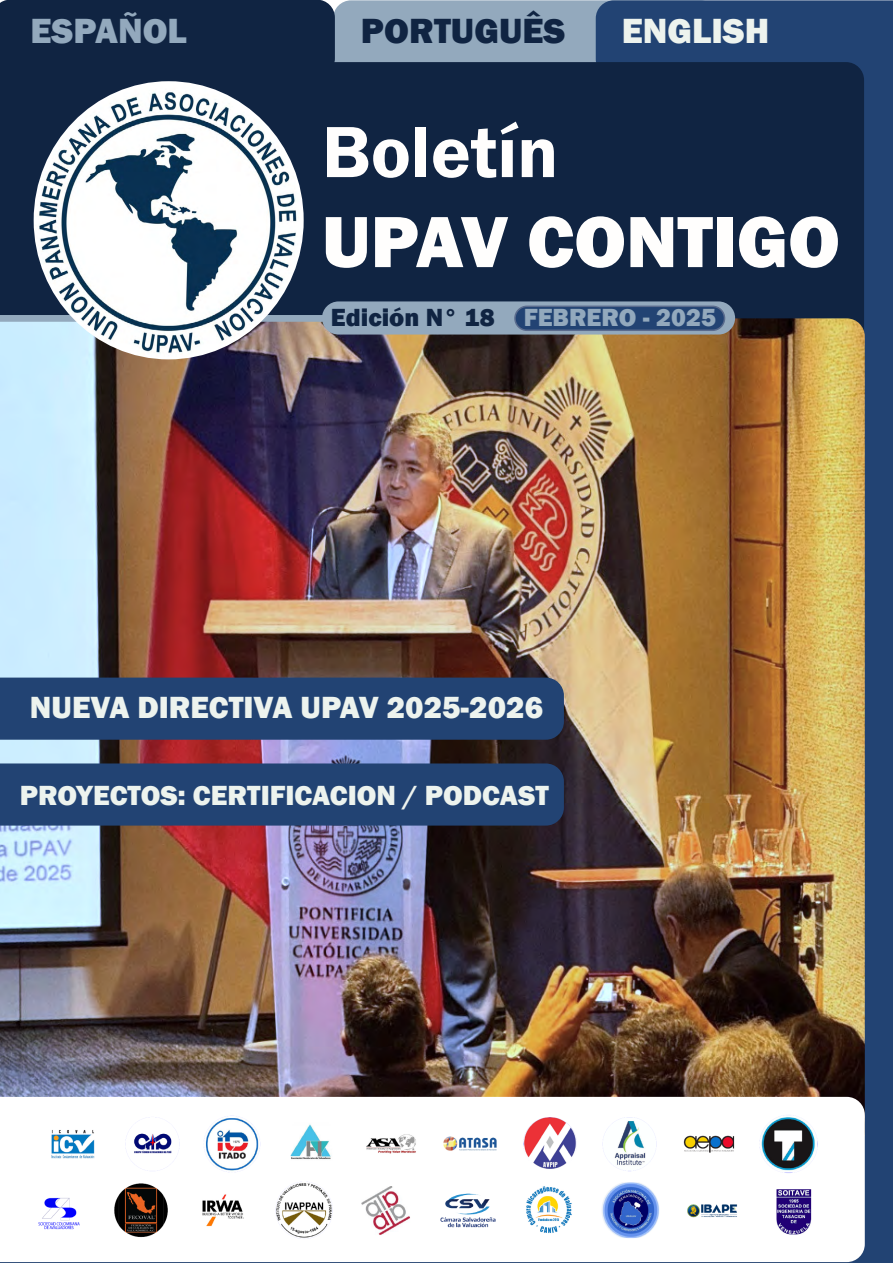
<style>
.page{position:relative;width:893px;height:1263px;background:#fff}
.page>*{position:absolute;margin:0;border:0;box-sizing:border-box;transform-origin:0 0}
.t1{font:800 75px "Franklin Gothic";color:#fffefd}
.t2{font:600 75px "Franklin Gothic";color:#fffefd}
.t3{font:800 36px "Franklin Gothic";color:#102442}
.t4{font:800 36px "Franklin Gothic";color:#93a9bd}
.t5{font:800 36px "Franklin Gothic";color:#edf3ee}
.t6{font:800 31.5px "Franklin Gothic";color:#edf3ee}
.t7{font:800 28.5px "Franklin Gothic";color:#edf3ee}
.t8{font:800 25.5px "Franklin Gothic";color:#93a9bd}
.t9{font:800 25.5px "Franklin Gothic";color:#102442}
</style>
<div class="page">
<div style="left:0;top:77px;width:893px;height:1186px;background:#224373"></div>
<div style="left:333px;top:0;width:385px;height:77px;background:#93a9bd;border-radius:18px"></div>
<div style="left:596px;top:0;width:297px;height:77px;background:#224373"></div>
<div style="left:0;top:0;width:335px;height:62px;background:#102442"></div>
<div style="left:0;top:62px;width:864px;height:256px;background:#102442"></div>
<img style="left:0;top:318px;width:865px;height:779px">
<div style="left:322px;top:301px;width:413px;height:34px;background:#93a9bd;border-radius:17px"></div>
<div style="left:515px;top:306px;width:209px;height:24px;background:#224373;border-radius:12px"></div>
<div style="left:514px;top:306px;width:211px;height:25px;border:2px solid #5a6b8d;border-radius:12px"></div>
<svg style="left:0;top:315px;width:323px;height:7px"></svg>
<img style="left:0;top:1097px;width:865px;height:165px">
<img style="left:34px;top:81px;width:270px;height:278px">
<div style="left:0;top:678px;width:564px;height:62px;background:#224373"></div>
<div style="left:0;top:763px;width:564px;height:62px;background:#224373"></div>
<p class="t4" style="left:31px;top:7px;width:158px">ESPAÑOL</p>
<p class="t3" style="left:361px;top:7px;width:206px">PORTUGUÊS</p>
<p class="t5" style="left:622px;top:7px;width:149px">ENGLISH</p>
<h1 class="t2" style="left:322px;top:106px;width:238px">Boletín</h1>
<h1 class="t1" style="left:322px;top:193px;width:520px">UPAV CONTIGO</h1>
<p class="t9" style="left:331px;top:301px;width:165px">Edición N° 18</p>
<p class="t8" style="left:524px;top:301px;width:194px">FEBRERO - 2025</p>
<p class="t6" style="left:30px;top:687px;width:515px">NUEVA DIRECTIVA UPAV 2025-2026</p>
<p class="t7" style="left:20px;top:777px;width:531px">PROYECTOS: CERTIFICACION / PODCAST</p>
</div>
